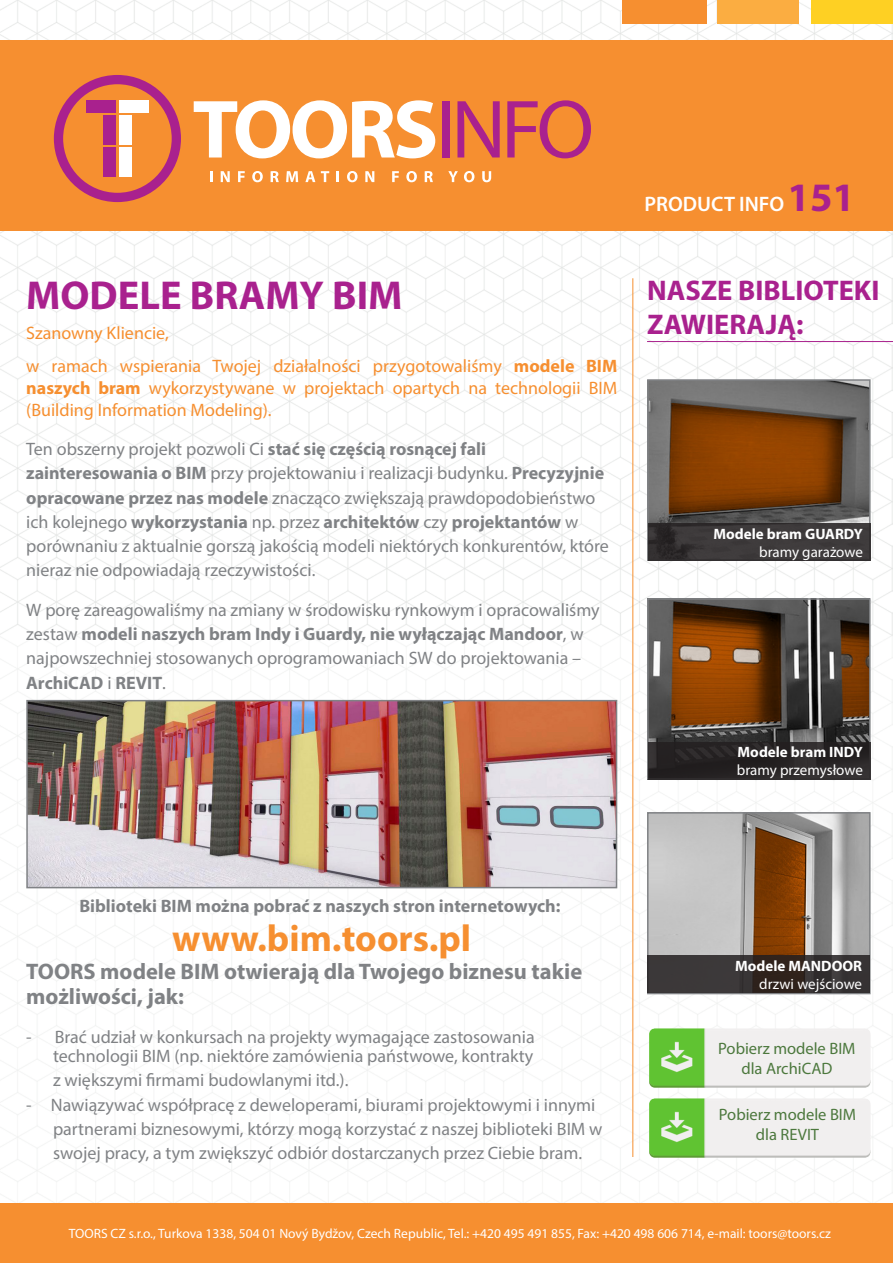
<style>
.page{position:relative;width:893px;height:1263px;background:#fff}
.page>*{position:absolute;margin:0;border:0;box-sizing:border-box;transform-origin:0 0}
.t1{font:700 40.5px "Myriad Pro";color:#a9218e}
.t2{font:700 37.5px "Myriad Pro";color:#f68f30}
.t3{font:700 28.5px/34.2px "Myriad Pro";color:#a9218e}
.t4{font:700 22.5px/24.3px "Myriad Pro";color:#808285}
.t5{font:600 21px "Myriad Pro";color:#fff}
.t6{font:18px/24.3px "Myriad Pro";color:#808285}
.t7{font:18px/21.6px "Myriad Pro";color:#f68f30;text-align:justify}
.t8{font:700 18px "Myriad Pro";color:#808285}
.t9{font:16.5px "Myriad Pro";color:#4c783d}
.t10{font:700 15px "Myriad Pro";color:#fff}
.t11{font:15px "Myriad Pro";color:#fff}
.t12{font:13.5px "Myriad Pro";color:#fff}
.s1{font-weight:700}
</style>
<div class="page">
<img style="left:0;top:0;width:893px;height:1202px">
<div style="left:0;top:41px;width:893px;height:190px;background:#f68f30"></div>
<div style="left:623px;top:0;width:84px;height:24px;background:#f68f30"></div>
<div style="left:717px;top:0;width:82px;height:24px;background:#fbad41"></div>
<div style="left:811px;top:0;width:82px;height:24px;background:#fed023"></div>
<div style="left:0;top:1203px;width:893px;height:60px;background:#f68f30"></div>
<img style="left:650px;top:382px;width:218px;height:141px">
<div style="left:647px;top:379px;width:224px;height:182px;border:2px solid #808285"></div>
<img style="left:29px;top:703px;width:585px;height:182px">
<div style="left:26px;top:700px;width:591px;height:188px;border:2px solid #808285"></div>
<img style="left:650px;top:815px;width:218px;height:140px">
<div style="left:647px;top:812px;width:224px;height:182px;border:2px solid #808285"></div>
<img style="left:650px;top:601px;width:218px;height:141px">
<div style="left:647px;top:598px;width:224px;height:182px;border:2px solid #808285"></div>
<img style="left:649px;top:1028px;width:221px;height:59px">
<img style="left:649px;top:1098px;width:222px;height:59px">
<svg style="left:54px;top:75px;width:127px;height:127px"></svg>
<svg style="left:194px;top:100px;width:241px;height:58px"></svg>
<svg style="left:210px;top:171px;width:2px;height:11px"></svg>
<svg style="left:221px;top:171px;width:9px;height:11px"></svg>
<svg style="left:238px;top:171px;width:7px;height:11px"></svg>
<svg style="left:252px;top:171px;width:11px;height:11px"></svg>
<svg style="left:271px;top:171px;width:8px;height:11px"></svg>
<svg style="left:286px;top:171px;width:12px;height:11px"></svg>
<svg style="left:305px;top:171px;width:10px;height:11px"></svg>
<svg style="left:321px;top:171px;width:8px;height:11px"></svg>
<svg style="left:337px;top:171px;width:2px;height:11px"></svg>
<svg style="left:347px;top:171px;width:11px;height:11px"></svg>
<svg style="left:365px;top:171px;width:9px;height:11px"></svg>
<svg style="left:392px;top:171px;width:7px;height:11px"></svg>
<svg style="left:406px;top:171px;width:11px;height:11px"></svg>
<svg style="left:425px;top:171px;width:8px;height:11px"></svg>
<svg style="left:448px;top:171px;width:10px;height:11px"></svg>
<svg style="left:464px;top:171px;width:10px;height:11px"></svg>
<svg style="left:482px;top:171px;width:9px;height:11px"></svg>
<div style="left:443px;top:101px;width:7px;height:56px;background:#a9218e"></div>
<svg style="left:457px;top:101px;width:43px;height:56px"></svg>
<svg style="left:507px;top:100px;width:84px;height:58px"></svg>
<svg style="left:648px;top:955px;width:222px;height:38px;background:#363030"></svg>
<hr style="left:647px;top:341px;width:246px;height:1px;background:#a9218d">
<hr style="left:632px;top:278px;width:1px;height:879px;background:#f69030">
<svg style="left:649px;top:523px;width:222px;height:38px;background:#3a3637"></svg>
<div style="left:649px;top:742px;width:222px;height:38px;background:linear-gradient(to right,#252122,#2d292a)"></div>
<p class="t1" style="left:787px;top:171px;width:69px">151</p>
<p class="t5" style="left:644px;top:191px;width:141px">PRODUCT INFO</p>
<p class="t1" style="left:26px;top:269px;width:378px">MODELE BRAMY BIM</p>
<p class="t3" style="left:647px;top:272px;width:234px">NASZE BIBLIOTEKI<br>ZAWIERAJĄ:</p>
<p class="t7" style="left:26px;top:322px;width:144px">Szanowny Kliencie,</p>
<p class="t7" style="left:26px;top:355px;width:592px">w ramach wspierania Twojej działalności przygotowaliśmy <span class="s1">modele BIM naszych bram</span> wykorzystywane w projektach opartych na technologii BIM (Building Information Modeling).</p>
<p class="t6" style="left:26px;top:436px;width:584px">Ten obszerny projekt pozwoli Ci <span class="s1">stać się częścią rosnącej fali zainteresowania o BIM</span> przy projektowaniu i realizacji budynku. <span class="s1">Precyzyjnie opracowane przez nas modele</span> znacząco zwiększają prawdopodobieństwo ich kolejnego <span class="s1">wykorzystania</span> np. przez <span class="s1">architektów</span> czy <span class="s1">projektantów</span> w porównaniu z aktualnie gorszą jakością modeli niektórych konkurentów, które nieraz nie odpowiadają rzeczywistości.</p>
<p class="t6" style="left:26px;top:597px;width:575px">W porę zareagowaliśmy na zmiany w środowisku rynkowym i opracowaliśmy zestaw <span class="s1">modeli naszych bram Indy i Guardy, nie wyłączając Mandoor</span>, w najpowszechniej stosowanych oprogramowaniach SW do projektowania – <span class="s1">ArchiCAD</span> i <span class="s1">REVIT</span>.</p>
<p class="t10" style="left:713px;top:524px;width:151px">Modele bram GUARDY</p>
<p class="t11" style="left:759px;top:542px;width:105px">bramy garażowe</p>
<p class="t8" style="left:79px;top:894px;width:483px">Biblioteki BIM można pobrać z naszych stron internetowych:</p>
<p class="t2" style="left:172px;top:913px;width:301px">www.bim.toors.pl</p>
<p class="t4" style="left:26px;top:959px;width:557px">TOORS modele BIM otwierają dla Twojego biznesu takie możliwości, jak:</p>
<p class="t6" style="left:26px;top:1026px;width:510px;line-height:19.5px;text-align:right">- Brać udział w konkursach na projekty wymagające zastosowania technologii BIM (np. niektóre zamówienia państwowe, kontrakty</p>
<p class="t6" style="left:53px;top:1068px;width:297px">z większymi firmami budowlanymi itd.).</p>
<p class="t6" style="left:53px;top:1092px;width:551px;text-indent:-27px">- Nawiązywać współpracę z deweloperami, biurami projektowymi i innymi partnerami biznesowymi, którzy mogą korzystać z naszej biblioteki BIM w swojej pracy, a tym zwiększyć odbiór dostarczanych przez Ciebie bram.</p>
<p class="t10" style="left:737px;top:743px;width:127px">Modele bram INDY</p>
<p class="t11" style="left:737px;top:761px;width:127px">bramy przemysłowe</p>
<p class="t10" style="left:735px;top:956px;width:129px">Modele MANDOOR</p>
<p class="t11" style="left:759px;top:975px;width:104px">drzwi wejściowe</p>
<p class="t9" style="left:718px;top:1038px;width:139px">Pobierz modele BIM</p>
<p class="t9" style="left:741px;top:1058px;width:93px">dla ArchiCAD</p>
<p class="t9" style="left:719px;top:1104px;width:139px">Pobierz modele BIM</p>
<p class="t9" style="left:756px;top:1124px;width:65px">dla REVIT</p>
<p class="t12" style="left:69px;top:1225px;width:764px">TOORS CZ s.r.o., Turkova 1338, 504 01 Nový Bydžov, Czech Republic, Tel.: +420 495 491 855, Fax: +420 498 606 714, e-mail: toors@toors.cz</p>
</div>
